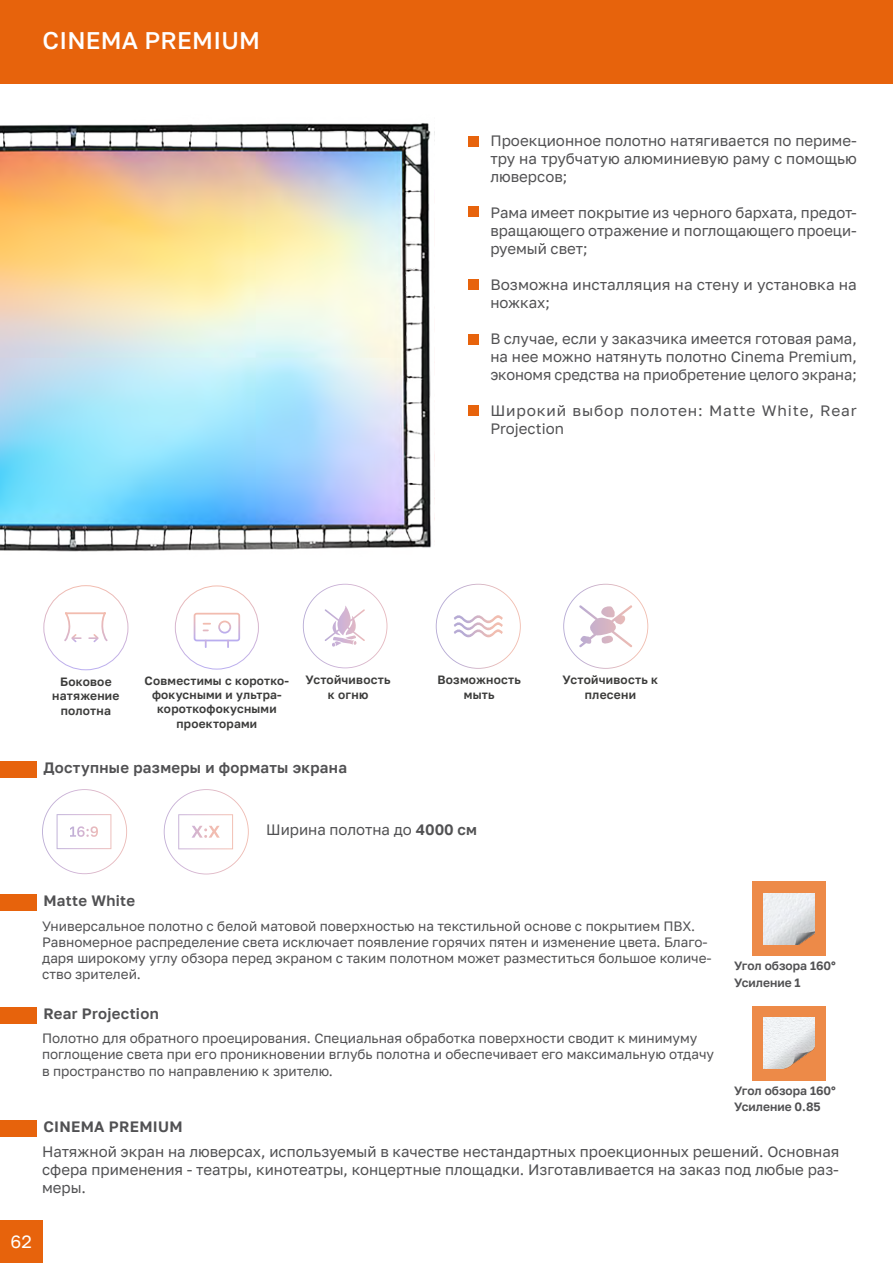
<style>
.page{position:relative;width:893px;height:1263px;background:#fff}
.page>*{position:absolute;margin:0;border:0;box-sizing:border-box;transform-origin:0 0}
.t1{font:500 24px "Golos Text";letter-spacing:.01em;color:#fff}
.t2{font:18px "Golos Text";color:#fff}
.t3{font:15px/18px "Golos Text";color:#515153;text-align:justify}
.t4{font:600 15px "Golos Text";letter-spacing:.02em;color:#515153}
.t5{font:15px/18px "Golos Text";letter-spacing:.055em;color:#515153}
.t6{font:13.5px/16.2px "Golos Text";color:#515153}
.t7{font:600 12px/14.4px "Golos Text";letter-spacing:.02em;color:#3c3c3b;text-align:center}
.t8{font:600 12px/16.5px "Golos Text";color:#515153}
.t9{font:600 11.85px/14.2px "Golos Text";letter-spacing:.02em;color:#3c3c3b;text-align:center}
.s1{font-weight:600}
</style>
<div class="page">
<div style="left:0;top:1220px;width:43px;height:43px;background:#e7630c"></div>
<img style="left:0;top:123px;width:479px;height:429px">
<div style="left:0;top:0;width:893px;height:84px;background:#e7630c"></div>
<div style="left:469px;top:136px;width:10px;height:10px;background:#e7630c"></div>
<div style="left:469px;top:206px;width:10px;height:10px;background:#e7630c"></div>
<div style="left:469px;top:280px;width:10px;height:10px;background:#e7630c"></div>
<div style="left:468px;top:405px;width:10px;height:11px;background:#e7630c"></div>
<div style="left:469px;top:335px;width:10px;height:10px;background:#e7630c"></div>
<div style="left:0;top:762px;width:37px;height:16px;background:#e7630c"></div>
<svg style="left:303px;top:584px;width:84px;height:84px"></svg>
<svg style="left:563px;top:584px;width:85px;height:85px"></svg>
<svg style="left:436px;top:584px;width:85px;height:85px"></svg>
<div style="left:0;top:1120px;width:37px;height:16px;background:#e7630c"></div>
<svg style="left:42px;top:789px;width:85px;height:85px"></svg>
<svg style="left:64px;top:612px;width:44px;height:31px"></svg>
<svg style="left:193px;top:612px;width:48px;height:35px"></svg>
<div style="left:218px;top:621px;width:13px;height:12px;border:2px solid #fff;border-radius:50%"></div>
<svg style="left:164px;top:789px;width:85px;height:85px"></svg>
<div style="left:0;top:894px;width:37px;height:16px;background:#e7630c"></div>
<div style="left:0;top:1007px;width:37px;height:17px;background:#e7630c"></div>
<div style="left:752px;top:881px;width:73px;height:75px;background:#ed8a48"></div>
<div style="left:752px;top:1006px;width:73px;height:75px;background:#ed8a48"></div>
<img style="left:763px;top:893px;width:51px;height:51px">
<img style="left:763px;top:1017px;width:51px;height:51px">
<h1 class="t1" style="left:43px;top:26px;width:219px">CINEMA PREMIUM</h1>
<p class="t3" style="left:490px;top:131px;width:368px">Проекционное полотно натягивается по периме&shy;тру на трубчатую алюминиевую раму с помощью люверсов;</p>
<p class="t3" style="left:490px;top:203px;width:368px">Рама имеет покрытие из черного бархата, предот&shy;вращающего отражение и поглощающего проеци&shy;руемый свет;</p>
<p class="t3" style="left:490px;top:275px;width:368px">Возможна инсталляция на стену и установка на ножках;</p>
<p class="t3" style="left:490px;top:329px;width:368px">В случае, если у заказчика имеется готовая рама, на нее можно натянуть полотно Сinema Premium, экономя средства на приобретение целого экрана;</p>
<p class="t5" style="left:490px;top:401px;width:368px">Широкий выбор полотен: Matte White, Rear<br>Projection</p>
<p class="t7" style="left:52px;top:674px;width:69px">Боковое натяжение полотна</p>
<p class="t9" style="left:145px;top:673px;width:146px">Совместимы с коротко&shy;фокусными и ультра&shy;короткофокусными проекторами</p>
<p class="t7" style="left:305px;top:673px;width:87px">Устойчивость к огню</p>
<p class="t7" style="left:563px;top:673px;width:97px">Устойчивость к плесени</p>
<p class="t7" style="left:437px;top:673px;width:85px">Возможность мыть</p>
<p class="t4" style="left:43px;top:759px;width:305px">Доступные размеры и форматы экрана</p>
<p class="t3" style="left:266px;top:820px;width:212px">Ширина полотна до <span class="s1">4000 см</span></p>
<p class="t4" style="left:43px;top:891px;width:93px">Matte White</p>
<p class="t6" style="left:42px;top:918px;width:671px">Универсальное полотно с белой матовой поверхностью на текстильной основе с покрытием ПВХ.<br>Равномерное распределение света исключает появление горячих пятен и изменение цвета. Благо&shy;даря широкому углу обзора перед экраном с таким полотном может разместиться большое количе&shy;ство зрителей.</p>
<p class="t4" style="left:43px;top:1005px;width:117px">Rear Projection</p>
<p class="t6" style="left:42px;top:1030px;width:674px">Полотно для обратного проецирования. Специальная обработка поверхности сводит к минимуму поглощение света при его проникновении вглубь полотна и обеспечивает его максимальную отдачу в пространство по направлению к зрителю.</p>
<p class="t4" style="left:43px;top:1117px;width:141px">CINEMA PREMIUM</p>
<p class="t8" style="left:734px;top:957px;width:103px">Угол обзора 160°<br>Усиление 1</p>
<p class="t8" style="left:734px;top:1082px;width:103px">Угол обзора 160°<br>Усиление 0.85</p>
<p class="t3" style="left:42px;top:1142px;width:799px">Натяжной экран на люверсах, используемый в качестве нестандартных проекционных решений. Основная сфера применения - театры, кинотеатры, концертные площадки. Изготавливается на заказ под любые раз&shy;меры.</p>
<p class="t2" style="left:11px;top:1231px;width:23px">62</p>
</div>
